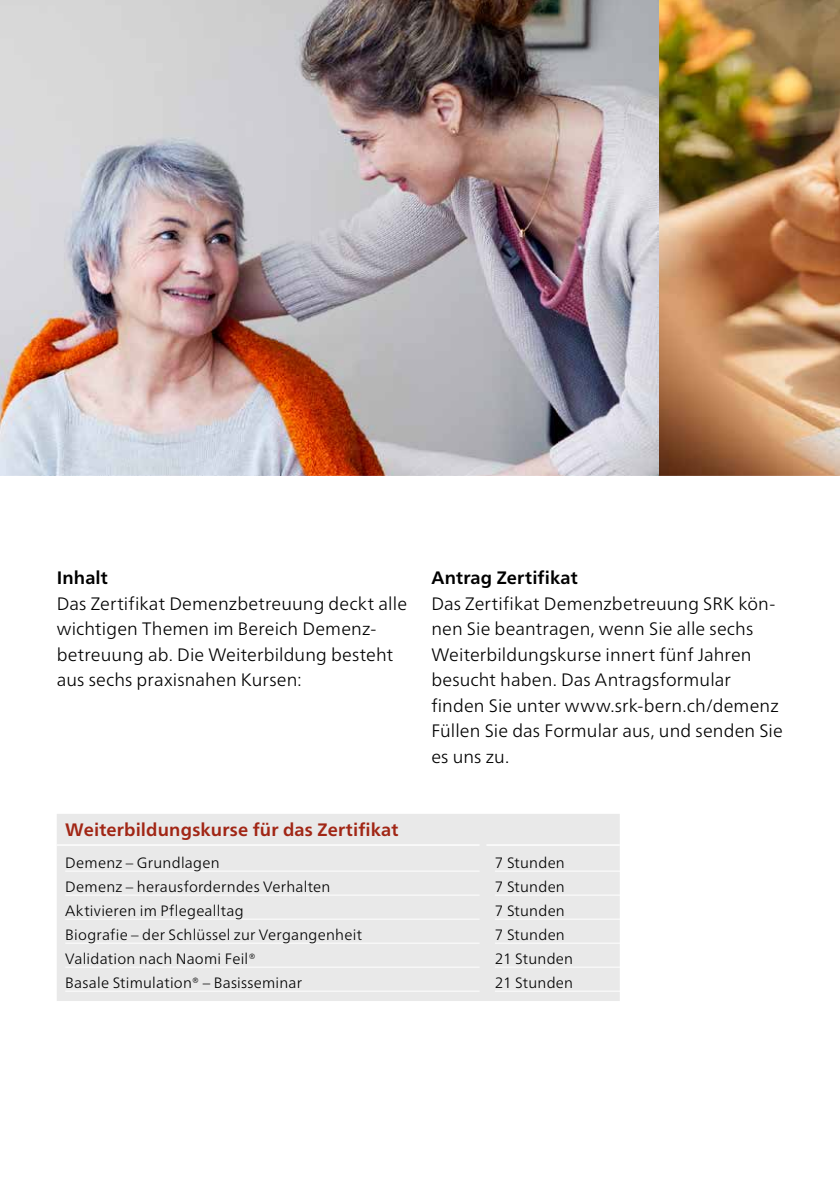
<style>
.page{position:relative;width:840px;height:1191px;background:#fff}
.page>*{position:absolute;margin:0;border:0;box-sizing:border-box;transform-origin:0 0}
.t1{font:300 18px/25.6px "Frutiger Neue LTW1 G";letter-spacing:.005em;color:#000}
.t2{font:700 18px "Frutiger Neue LTW1 G";letter-spacing:.01em;color:#a12615}
.t3{font:700 18px "Frutiger Neue LTW1 G";letter-spacing:.01em;color:#000}
.t4{font:300 15px/24px "Frutiger Neue LTW1 G";letter-spacing:.015em;color:#000}
</style>
<div class="page">
<img style="left:658px;top:0;width:181px;height:476px">
<img style="left:0;top:0;width:658px;height:476px">
<div style="left:57px;top:814px;width:562px;height:187px;background:#e9e9e9"></div>
<hr style="left:57px;top:844px;width:422px;height:1px;background:#fff">
<hr style="left:486px;top:844px;width:133px;height:1px;background:#fff">
<hr style="left:65px;top:870px;width:414px;height:1px;background:#fff">
<hr style="left:65px;top:894px;width:414px;height:1px;background:#fff">
<hr style="left:65px;top:918px;width:414px;height:1px;background:#fff">
<hr style="left:65px;top:942px;width:414px;height:1px;background:#fff">
<hr style="left:65px;top:966px;width:414px;height:1px;background:#fff">
<hr style="left:65px;top:990px;width:414px;height:1px;background:#fff">
<hr style="left:494px;top:870px;width:139px;height:1px;background:#fff">
<hr style="left:494px;top:894px;width:139px;height:1px;background:#fff">
<hr style="left:494px;top:918px;width:139px;height:1px;background:#fff">
<hr style="left:494px;top:942px;width:139px;height:1px;background:#fff">
<hr style="left:494px;top:966px;width:139px;height:1px;background:#fff">
<hr style="left:494px;top:990px;width:139px;height:1px;background:#fff">
<p class="t3" style="left:57px;top:567px;width:53px">Inhalt</p>
<p class="t1" style="left:57px;top:590px;width:351px">Das Zertifikat Demenzbetreuung deckt alle wichtigen Themen im Bereich Demenz&shy;betreuung ab. Die Weiterbildung besteht aus sechs praxisnahen Kursen:</p>
<p class="t3" style="left:431px;top:567px;width:148px">Antrag Zertifikat</p>
<p class="t1" style="left:431px;top:590px;width:353px">Das Zertifikat Demenzbetreuung SRK kön&shy;nen Sie beantragen, wenn Sie alle sechs Weiterbildungskurse innert fünf Jahren besucht haben. Das Antragsformular finden Sie unter www.srk-bern.ch/demenz Füllen Sie das Formular aus, und senden Sie es uns zu.</p>
<p class="t2" style="left:65px;top:819px;width:334px">Weiterbildungskurse für das Zertifikat</p>
<p class="t4" style="left:65px;top:850px;width:298px">Demenz – Grundlagen<br>Demenz – herausforderndes Verhalten<br>Aktivieren im Pflegealltag<br>Biografie – der Schlüssel zur Vergangenheit<br>Validation nach Naomi Feil®<br>Basale Stimulation® – Basisseminar</p>
<p class="t4" style="left:494px;top:850px;width:80px">7 Stunden<br>7 Stunden<br>7 Stunden<br>7 Stunden<br>21 Stunden<br>21 Stunden</p>
</div>
